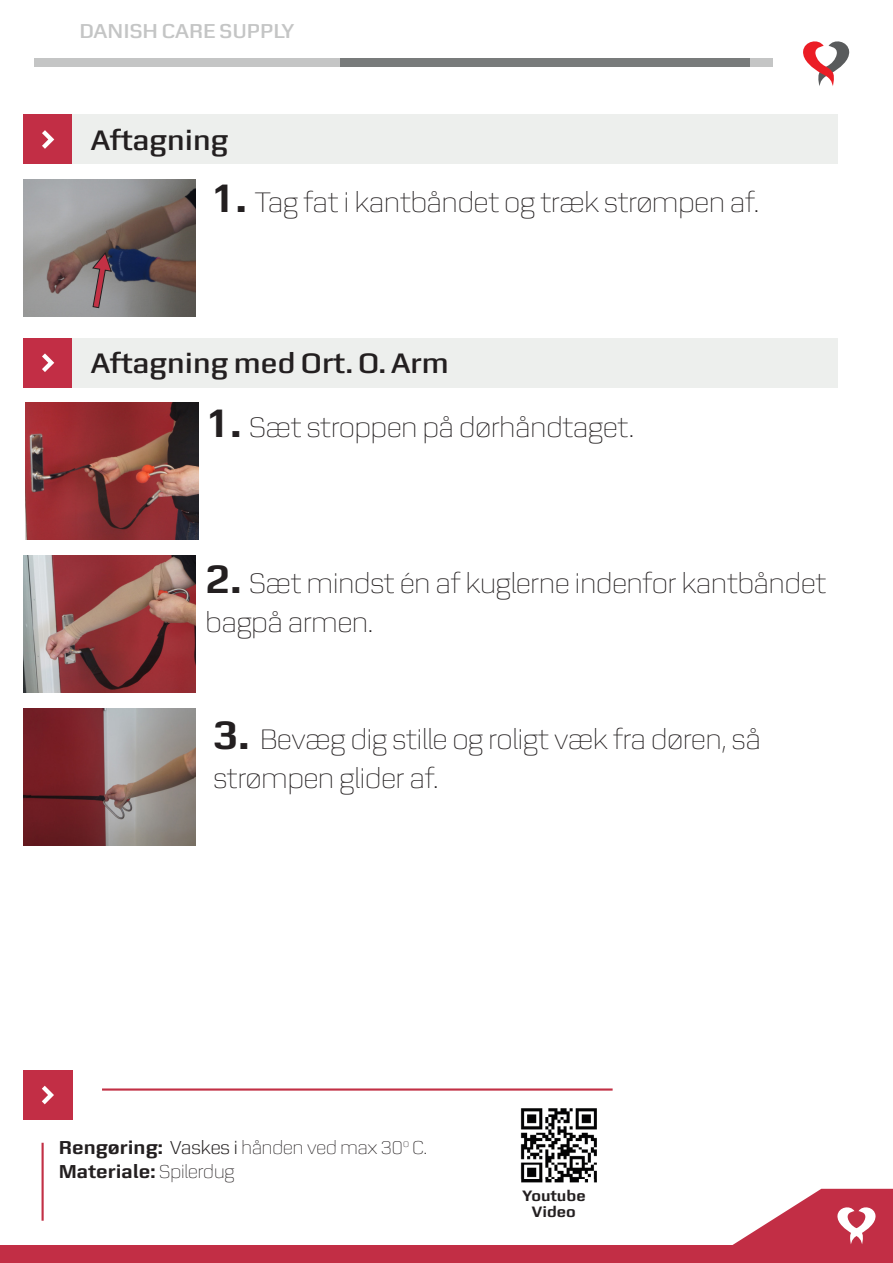
<style>
.page{position:relative;width:893px;height:1263px;background:#fff}
.page>*{position:absolute;margin:0;border:0;box-sizing:border-box;transform-origin:0 0}
.t1{font:100 30px/38.5px "Zetta Sans";color:#231f20}
.TITEL{font:600 30px "Zetta Sans";color:#231f20}
.t2{font:600 21.45px "Zetta Sans";color:#c4c5c5}
.t3{font:100 19.95px "Zetta Sans";color:#231f20}
.t4{font:700 19.95px "Zetta Sans";color:#231f20}
.Brød{font:700 16.05px "Zetta Sans";color:#231f20}
.s1{font-weight:700;font-size:42.9px}
.s2{font-weight:700}
.s3{font-weight:300}
.s4{font-weight:100}
</style>
<div class="page">
<div style="left:0;top:1246px;width:893px;height:17px;background:#c22e45"></div>
<svg style="left:651px;top:1189px;width:242px;height:57px"></svg>
<div style="left:34px;top:58px;width:739px;height:9px;background:#c4c5c5"></div>
<div style="left:340px;top:58px;width:410px;height:9px;background:#787b7b"></div>
<svg style="left:803px;top:41px;width:47px;height:45px"></svg>
<div style="left:23px;top:115px;width:50px;height:49px;background:#c22e45"></div>
<div style="left:72px;top:115px;width:766px;height:49px;background:#edefed"></div>
<svg style="left:42px;top:130px;width:12px;height:19px"></svg>
<img style="left:26px;top:403px;width:172px;height:137px">
<img style="left:23px;top:556px;width:173px;height:136px">
<img style="left:23px;top:709px;width:173px;height:136px">
<img style="left:23px;top:180px;width:173px;height:136px">
<hr style="left:42px;top:1143px;width:2px;height:78px;background:#c23045">
<img style="left:520px;top:1108px;width:77px;height:75px">
<div style="left:23px;top:1070px;width:50px;height:50px;background:#c22e45"></div>
<svg style="left:42px;top:1086px;width:12px;height:18px"></svg>
<hr style="left:102px;top:1088px;width:511px;height:2px;background:#c23045">
<svg style="left:91px;top:251px;width:21px;height:58px"></svg>
<div style="left:23px;top:338px;width:50px;height:50px;background:#c22e45"></div>
<div style="left:72px;top:338px;width:766px;height:50px;background:#edefed"></div>
<svg style="left:42px;top:353px;width:12px;height:19px"></svg>
<p class="t2" style="left:79px;top:19px;width:217px">DANISH CARE SUPPLY</p>
<p class="TITEL" style="left:91px;top:124px;width:139px">Aftagning</p>
<p class="t1" style="left:211px;top:183px;width:549px"><span class="s1">1.</span> Tag fat i kantbåndet og træk strømpen af.</p>
<p class="TITEL" style="left:91px;top:347px;width:360px">Aftagning med Ort. O. Arm</p>
<p class="t1" style="left:206px;top:408px;width:430px"><span class="s1">1.</span> Sæt stroppen på dørhåndtaget.</p>
<p class="t1" style="left:206px;top:564px;width:622px"><span class="s1">2.</span> Sæt mindst én af kuglerne indenfor kantbåndet bagpå armen.</p>
<p class="t1" style="left:214px;top:721px;width:549px"><span class="s1">3.</span> Bevæg dig stille og roligt væk fra døren, så strømpen glider af.</p>
<p class="t3" style="left:59px;top:1137px;width:370px"><span class="s2">Rengøring:</span> <span class="s3">Vaskes i</span> hånden ved max 30<sup>o</sup> C.</p>
<p class="t4" style="left:59px;top:1160px;width:177px">Materiale: <span class="s4">Spilerdug</span></p>
<p class="Brød" style="left:522px;top:1186px;width:65px">Youtube</p>
<p class="Brød" style="left:532px;top:1203px;width:46px">Video</p>
</div>
